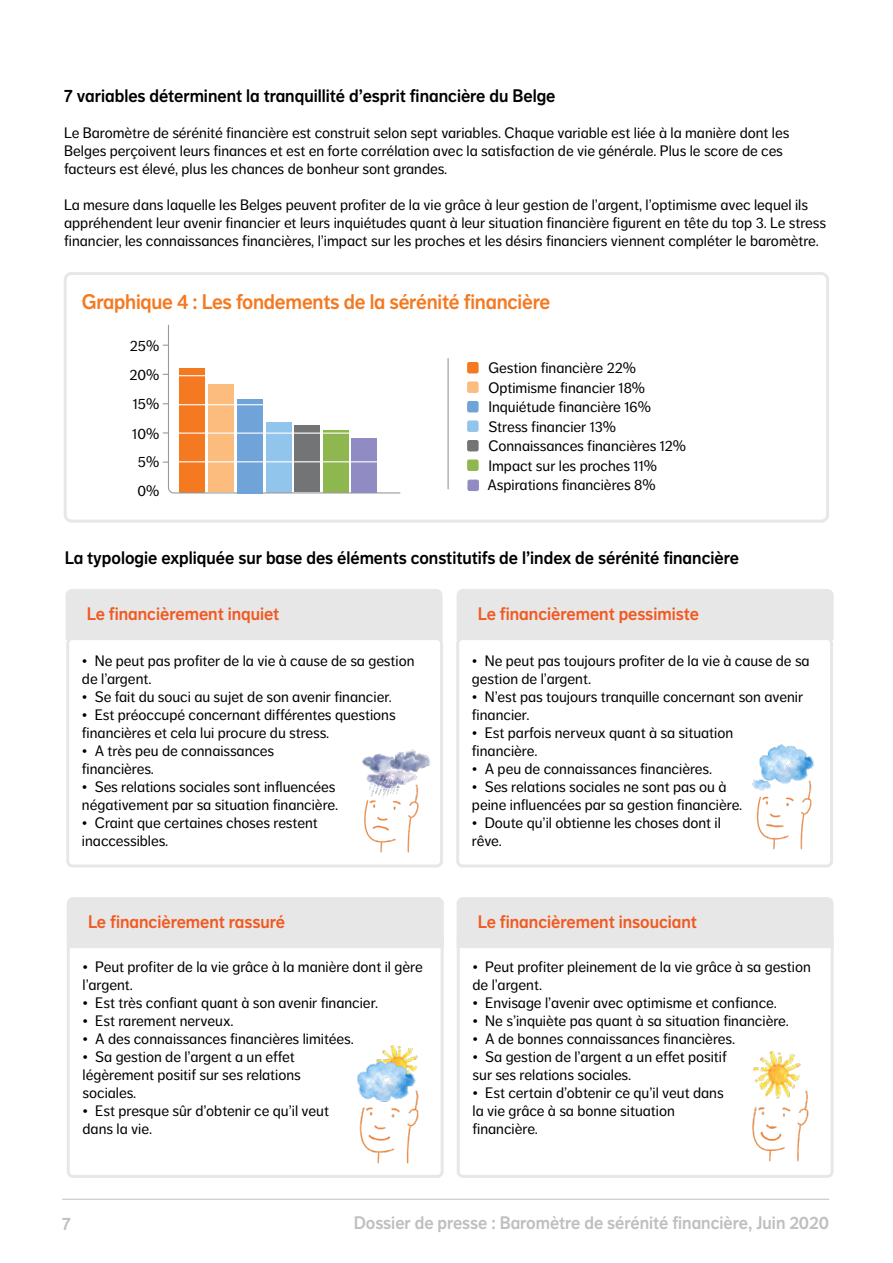
<style>
.page{position:relative;width:893px;height:1263px;background:#fff}
.page>*{position:absolute;margin:0;border:0;box-sizing:border-box;transform-origin:0 0}
.t1{font:21px "NN Dagny Display";letter-spacing:-.01em;color:#f47920}
.t2{font:18px "NN Dagny Display";color:#000}
.t3{font:18px "NN Dagny Display";color:#f15a22}
.t4{font:18px "NN Dagny Display";color:#c0bfbf}
.t5{font:15px/18px "NN Dagny Text";color:#000}
</style>
<div class="page">
<hr style="left:62px;top:1199px;width:767px;height:1px;background:#c0bfbf">
<div style="left:64px;top:272px;width:765px;height:251px;border:3px solid #e7e7e7;border-radius:6px"></div>
<div style="left:467px;top:362px;width:12px;height:11px;background:#f47920;border-radius:2px"></div>
<div style="left:467px;top:381px;width:12px;height:12px;background:#fcbc7e;border-radius:2px"></div>
<div style="left:467px;top:401px;width:12px;height:11px;background:#70a4d8;border-radius:2px"></div>
<div style="left:467px;top:420px;width:12px;height:12px;background:#92c5eb;border-radius:2px"></div>
<div style="left:467px;top:440px;width:12px;height:11px;background:#737476;border-radius:2px"></div>
<div style="left:467px;top:459px;width:12px;height:12px;background:#8eb74f;border-radius:2px"></div>
<hr style="left:447px;top:358px;width:2px;height:131px;background:#999a9b">
<svg style="left:163px;top:324px;width:238px;height:170px"></svg>
<div style="left:351px;top:439px;width:26px;height:54px;background:#918bc3"></div>
<hr style="left:171px;top:461px;width:221px;height:1px;background:#fff">
<div style="left:456px;top:637px;width:377px;height:230px;border:3px solid #e7e7e7;border-radius:5px"></div>
<div style="left:457px;top:589px;width:377px;height:51px;background:#e7e7e7"></div>
<div style="left:66px;top:637px;width:377px;height:230px;border:3px solid #e7e7e7;border-radius:5px"></div>
<div style="left:66px;top:589px;width:377px;height:51px;background:#e7e7e7"></div>
<div style="left:457px;top:933px;width:377px;height:245px;border:3px solid #e7e7e7;border-radius:5px"></div>
<div style="left:457px;top:897px;width:377px;height:51px;background:#e7e7e7"></div>
<div style="left:67px;top:933px;width:377px;height:245px;border:3px solid #e7e7e7;border-radius:5px"></div>
<div style="left:67px;top:897px;width:377px;height:51px;background:#e7e7e7"></div>
<div style="left:467px;top:480px;width:12px;height:11px;background:#918bc3;border-radius:2px"></div>
<img style="left:357px;top:1045px;width:62px;height:119px">
<img style="left:752px;top:1051px;width:57px;height:111px">
<img style="left:753px;top:744px;width:61px;height:106px">
<img style="left:362px;top:749px;width:69px;height:104px">
<p class="t2" style="left:64px;top:85px;width:493px">7 variables déterminent la tranquillité d’esprit financière du Belge</p>
<p class="t5" style="left:64px;top:124px;width:727px">Le Baromètre de sérénité financière est construit selon sept variables. Chaque variable est liée à la manière dont les<br>Belges perçoivent leurs finances et est en forte corrélation avec la satisfaction de vie générale. Plus le score de ces facteurs est élevé, plus les chances de bonheur sont grandes.</p>
<p class="t5" style="left:64px;top:196px;width:763px">La mesure dans laquelle les Belges peuvent profiter de la vie grâce à leur gestion de l’argent, l’optimisme avec lequel ils appréhendent leur avenir financier et leurs inquiétudes quant à leur situation financière figurent en tête du top 3. Le stress financier, les connaissances financières, l’impact sur les proches et les désirs financiers viennent compléter le baromètre.</p>
<h1 class="t1" style="left:82px;top:289px;width:470px">Graphique 4 : Les fondements de la sérénité financière</h1>
<p class="t5" style="left:129px;top:331px;width:31px;line-height:29.4px;text-align:justify">25% 20% 15% 10%</p>
<p class="t5" style="left:137px;top:448px;width:23px;line-height:28.3px">5%<br>0%</p>
<p class="t5" style="left:487px;top:359px;width:200px;line-height:19.5px">Gestion financière 22%<br>Optimisme financier 18%<br>Inquiétude financière 16%<br>Stress financier 13%<br>Connaissances financières 12%<br>Impact sur les proches 11%<br>Aspirations financières 8%</p>
<p class="t2" style="left:65px;top:547px;width:676px">La typologie expliquée sur base des éléments constitutifs de l’index de sérénité financière</p>
<p class="t3" style="left:87px;top:603px;width:194px">Le financièrement inquiet</p>
<p class="t5" style="left:82px;top:652px;width:334px">• Ne peut pas profiter de la vie à cause de sa gestion de l’argent.</p>
<p class="t5" style="left:82px;top:688px;width:312px">• Se fait du souci au sujet de son avenir financier.</p>
<p class="t5" style="left:82px;top:706px;width:315px">• Est préoccupé concernant différentes questions financières et cela lui procure du stress.</p>
<p class="t5" style="left:82px;top:742px;width:194px">• A très peu de connaissances financières.</p>
<p class="t5" style="left:82px;top:778px;width:258px">• Ses relations sociales sont influencées négativement par sa situation financière.</p>
<p class="t5" style="left:82px;top:814px;width:237px">• Craint que certaines choses restent inaccessibles.</p>
<p class="t3" style="left:88px;top:911px;width:199px">Le financièrement rassuré</p>
<p class="t5" style="left:83px;top:958px;width:342px">• Peut profiter de la vie grâce à la manière dont il gère l’argent.</p>
<p class="t5" style="left:83px;top:994px;width:297px">• Est très confiant quant à son avenir financier.</p>
<p class="t5" style="left:83px;top:1012px;width:153px">• Est rarement nerveux.</p>
<p class="t5" style="left:83px;top:1030px;width:273px">• A des connaissances financières limitées.</p>
<p class="t5" style="left:83px;top:1048px;width:220px">• Sa gestion de l’argent a un effet légèrement positif sur ses relations sociales.</p>
<p class="t5" style="left:83px;top:1102px;width:248px">• Est presque sûr d’obtenir ce qu’il veut dans la vie.</p>
<p class="t3" style="left:478px;top:603px;width:223px">Le financièrement pessimiste</p>
<p class="t5" style="left:472px;top:652px;width:339px">• Ne peut pas toujours profiter de la vie à cause de sa gestion de l’argent.</p>
<p class="t5" style="left:472px;top:688px;width:333px">• N’est pas toujours tranquille concernant son avenir financier.</p>
<p class="t5" style="left:472px;top:724px;width:263px">• Est parfois nerveux quant à sa situation financière.</p>
<p class="t5" style="left:472px;top:760px;width:242px">• A peu de connaissances financières.</p>
<p class="t5" style="left:472px;top:778px;width:272px">• Ses relations sociales ne sont pas ou à peine influencées par sa gestion financière.</p>
<p class="t5" style="left:472px;top:814px;width:250px">• Doute qu’il obtienne les choses dont il rêve.</p>
<p class="t3" style="left:478px;top:911px;width:221px">Le financièrement insouciant</p>
<p class="t5" style="left:472px;top:958px;width:340px">• Peut profiter pleinement de la vie grâce à sa gestion de l’argent.</p>
<p class="t5" style="left:472px;top:994px;width:306px">• Envisage l’avenir avec optimisme et confiance.</p>
<p class="t5" style="left:472px;top:1012px;width:318px">• Ne s’inquiète pas quant à sa situation financière.</p>
<p class="t5" style="left:472px;top:1030px;width:264px">• A de bonnes connaissances financières.</p>
<p class="t5" style="left:472px;top:1048px;width:256px">• Sa gestion de l’argent a un effet positif sur ses relations sociales.</p>
<p class="t5" style="left:472px;top:1084px;width:253px">• Est certain d’obtenir ce qu’il veut dans la vie grâce à sa bonne situation financière.</p>
<p class="t4" style="left:62px;top:1213px;width:10px">7</p>
<p class="t4" style="left:354px;top:1212px;width:477px">Dossier de presse : Baromètre de sérénité financière, Juin 2020</p>
</div>
